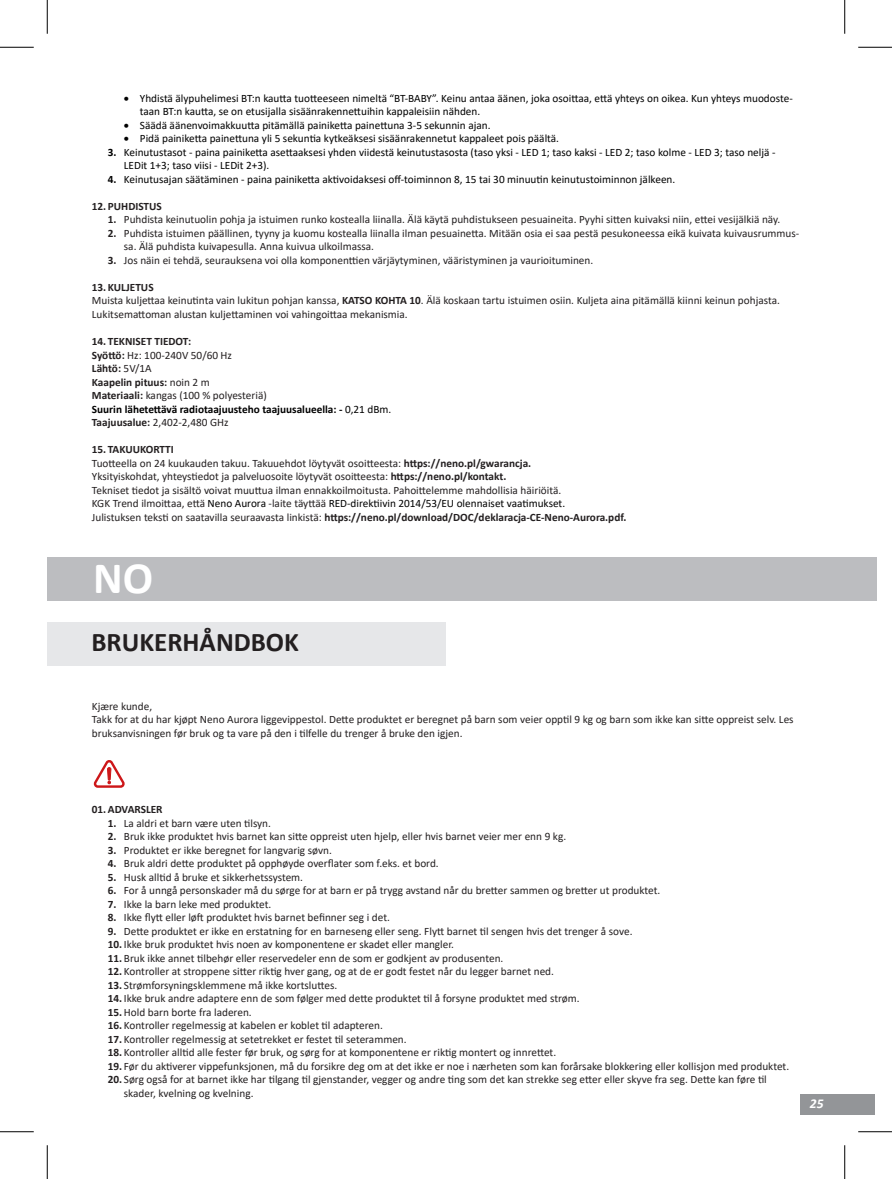
<style>
.page{position:relative;width:892px;height:1179px;background:#fff}
.page>*{position:absolute;margin:0;border:0;box-sizing:border-box;transform-origin:0 0}
.t1{font:700 45px "Calibri";color:#fff}
.JĘZYK_do_spisu_treści{font:700 27px "Calibri";color:#231f20}
.t2{font:italic 700 13.5px "Calibri";color:#fff}
.List_Paragraph{font:11.25px/13.5px "Calibri";color:#231f20}
.t3{font:11.25px/13.5px "Calibri";color:#000}
.t4{font:700 11.25px "Calibri";color:#231f20}
.t5{font:700 11.25px "Calibri";color:#000}
.s1{font-weight:700}
.s2{font-weight:400}
.s3{color:#231f20}
</style>
<div class="page">
<div style="left:800px;top:1095px;width:75px;height:20px;background:#939598"></div>
<div style="left:47px;top:622px;width:399px;height:43px;background:#e6e7e9"></div>
<div style="left:47px;top:557px;width:829px;height:44px;background:#bcbdc0"></div>
<svg style="left:93px;top:760px;width:32px;height:28px"></svg>
<hr style="left:0;top:47px;width:34px;height:1px;background:#000">
<hr style="left:858px;top:47px;width:34px;height:1px;background:#000">
<hr style="left:0;top:1131px;width:34px;height:1px;background:#000">
<hr style="left:858px;top:1131px;width:34px;height:1px;background:#000">
<hr style="left:47px;top:0;width:1px;height:34px;background:#000">
<hr style="left:47px;top:1145px;width:1px;height:34px;background:#000">
<hr style="left:844px;top:0;width:1px;height:34px;background:#000">
<hr style="left:844px;top:1145px;width:1px;height:34px;background:#000">
<p class="t3" style="left:140px;top:91px;width:654px;text-indent:-16px">• Yhdistä älypuhelimesi BT:n kautta tuotteeseen nimeltä “BT-BABY”. Keinu antaa äänen, joka osoittaa, että yhteys on oikea. Kun yhteys muodoste&shy;taan BT:n kautta, se on etusijalla sisäänrakennettuihin kappaleisiin nähden.</p>
<p class="t3" style="left:124px;top:118px;width:368px">• Säädä äänenvoimakkuutta pitämällä painiketta painettuna 3-5 sekunnin ajan.</p>
<p class="t3" style="left:124px;top:132px;width:437px">• Pidä painiketta painettuna yli 5 sekuntia kytkeäksesi sisäänrakennetut kappaleet pois päältä.</p>
<p class="t3" style="left:124px;top:145px;width:653px;text-indent:-16px"><span class="s1">3.</span> Keinutustasot - paina painiketta asettaaksesi yhden viidestä keinutustasosta (taso yksi - LED 1; taso kaksi - LED 2; taso kolme - LED 3; taso neljä -<br>LEDit 1+3; taso viisi - LEDit 2+3).</p>
<p class="t3" style="left:108px;top:172px;width:569px"><span class="s1">4.</span> Keinutusajan säätäminen - paina painiketta aktivoidaksesi off-toiminnon 8, 15 tai 30 minuutin keinutustoiminnon jälkeen.</p>
<p class="t4" style="left:92px;top:198px;width:71px">12. PUHDISTUS</p>
<p class="List_Paragraph" style="left:108px;top:213px;width:674px"><span class="s1">1.</span> Puhdista keinutuolin pohja ja istuimen runko kostealla liinalla. Älä käytä puhdistukseen pesuaineita. Pyyhi sitten kuivaksi niin, ettei vesijälkiä näy.</p>
<p class="List_Paragraph" style="left:124px;top:226px;width:677px;text-indent:-16px"><span class="s1">2.</span> Puhdista istuimen päällinen, tyyny ja kuomu kostealla liinalla ilman pesuainetta. Mitään osia ei saa pestä pesukoneessa eikä kuivata kuivausrummus&shy;sa. Älä puhdista kuivapesulla. Anna kuivua ulkoilmassa.</p>
<p class="List_Paragraph" style="left:108px;top:253px;width:487px"><span class="s1">3.</span> Jos näin ei tehdä, seurauksena voi olla komponenttien värjäytyminen, vääristyminen ja vaurioituminen.</p>
<p class="t4" style="left:92px;top:279px;width:63px">13. KULJETUS</p>
<p class="List_Paragraph" style="left:92px;top:294px;width:689px">Muista kuljettaa keinutinta vain lukitun pohjan kanssa, <span class="s1">KATSO KOHTA 10</span>. Älä koskaan tartu istuimen osiin. Kuljeta aina pitämällä kiinni keinun pohjasta.</p>
<p class="List_Paragraph" style="left:92px;top:307px;width:317px">Lukitsemattoman alustan kuljettaminen voi vahingoittaa mekanismia.</p>
<p class="t4" style="left:92px;top:333px;width:101px">14. TEKNISET TIEDOT:</p>
<p class="List_Paragraph" style="left:92px;top:348px;width:142px"><span class="s1">Syöttö:</span> Hz: 100-240V 50/60 Hz</p>
<p class="t4" style="left:92px;top:360px;width:61px">Lähtö: <span class="s2">5V/1A</span></p>
<p class="t4" style="left:92px;top:374px;width:119px">Kaapelin pituus: <span class="s2">noin 2 m</span></p>
<p class="List_Paragraph" style="left:92px;top:388px;width:176px"><span class="s1">Materiaali:</span> kangas (100 % polyesteriä)</p>
<p class="t5" style="left:92px;top:401px;width:301px">Suurin lähetettävä radiotaajuusteho taajuusalueella: - <span class="s2">0,21 dBm.</span></p>
<p class="List_Paragraph" style="left:92px;top:415px;width:138px"><span class="s1">Taajuusalue:</span> 2,402-2,480 GHz</p>
<p class="t4" style="left:92px;top:441px;width:83px">15. TAKUUKORTTI</p>
<p class="List_Paragraph" style="left:92px;top:456px;width:441px">Tuotteella on 24 kuukauden takuu. Takuuehdot löytyvät osoitteesta: <span class="s1">https://neno.pl/gwarancja.</span></p>
<p class="List_Paragraph" style="left:92px;top:469px;width:416px">Yksityiskohdat, yhteystiedot ja palveluosoite löytyvät osoitteesta: <span class="s1">https://neno.pl/kontakt.</span></p>
<p class="List_Paragraph" style="left:92px;top:483px;width:471px">Tekniset tiedot ja sisältö voivat muuttua ilman ennakkoilmoitusta. Pahoittelemme mahdollisia häiriöitä.</p>
<p class="t3" style="left:92px;top:496px;width:475px"><span class="s3">KGK Trend ilmoittaa, että</span> Neno Aurora <span class="s3">-laite täyttää</span> RED-direktiivin 2014/53/EU olennaiset vaatimukset.</p>
<p class="t4" style="left:92px;top:509px;width:536px"><span class="s2">Julistuksen teksti on saatavilla seuraavasta linkistä:</span> https://neno.pl/download/DOC/deklaracja-CE-Neno-Aurora.pdf.</p>
<p class="t1" style="left:93px;top:546px;width:62px">NO</p>
<p class="JĘZYK_do_spisu_treści" style="left:91px;top:623px;width:209px">BRUKERHÅNDBOK</p>
<p class="List_Paragraph" style="left:92px;top:699px;width:62px">Kjære kunde,</p>
<p class="List_Paragraph" style="left:92px;top:712px;width:703px">Takk for at du har kjøpt Neno Aurora liggevippestol. Dette produktet er beregnet på barn som veier opptil 9 kg og barn som ikke kan sitte oppreist selv. Les bruksanvisningen før bruk og ta vare på den i tilfelle du trenger å bruke den igjen.</p>
<p class="t4" style="left:92px;top:801px;width:72px">01.ADVARSLER</p>
<p class="List_Paragraph" style="left:108px;top:816px;width:165px"><span class="s1">1.</span> La aldri et barn være uten tilsyn.</p>
<p class="List_Paragraph" style="left:108px;top:829px;width:460px"><span class="s1">2.</span> Bruk ikke produktet hvis barnet kan sitte oppreist uten hjelp, eller hvis barnet veier mer enn 9 kg.</p>
<p class="List_Paragraph" style="left:108px;top:843px;width:225px"><span class="s1">3.</span> Produktet er ikke beregnet for langvarig søvn.</p>
<p class="List_Paragraph" style="left:108px;top:856px;width:332px"><span class="s1">4.</span> Bruk aldri dette produktet på opphøyde overflater som f.eks. et bord.</p>
<p class="List_Paragraph" style="left:108px;top:870px;width:197px"><span class="s1">5.</span> Husk alltid å bruke et sikkerhetssystem.</p>
<p class="List_Paragraph" style="left:108px;top:883px;width:554px"><span class="s1">6.</span> For å unngå personskader må du sørge for at barn er på trygg avstand når du bretter sammen og bretter ut produktet.</p>
<p class="List_Paragraph" style="left:108px;top:897px;width:165px"><span class="s1">7.</span> Ikke la barn leke med produktet.</p>
<p class="List_Paragraph" style="left:108px;top:910px;width:283px"><span class="s1">8.</span> Ikke flytt eller løft produktet hvis barnet befinner seg i det.</p>
<p class="List_Paragraph" style="left:108px;top:924px;width:526px"><span class="s1">9.</span> Dette produktet er ikke en erstatning for en barneseng eller seng. Flytt barnet til sengen hvis det trenger å sove.</p>
<p class="List_Paragraph" style="left:108px;top:937px;width:348px"><span class="s1">10.</span> Ikke bruk produktet hvis noen av komponentene er skadet eller mangler.</p>
<p class="List_Paragraph" style="left:108px;top:951px;width:397px"><span class="s1">11.</span> Bruk ikke annet tilbehør eller reservedeler enn de som er godkjent av produsenten.</p>
<p class="List_Paragraph" style="left:108px;top:964px;width:448px"><span class="s1">12.</span> Kontroller at stroppene sitter riktig hver gang, og at de er godt festet når du legger barnet ned.</p>
<p class="List_Paragraph" style="left:108px;top:978px;width:231px"><span class="s1">13.</span> Strømforsyningsklemmene må ikke kortsluttes.</p>
<p class="List_Paragraph" style="left:108px;top:991px;width:473px"><span class="s1">14.</span> Ikke bruk andre adaptere enn de som følger med dette produktet til å forsyne produktet med strøm.</p>
<p class="List_Paragraph" style="left:108px;top:1005px;width:145px"><span class="s1">15.</span>Hold barn borte fra laderen.</p>
<p class="List_Paragraph" style="left:108px;top:1018px;width:277px"><span class="s1">16.</span> Kontroller regelmessig at kabelen er koblet til adapteren.</p>
<p class="List_Paragraph" style="left:108px;top:1032px;width:300px"><span class="s1">17.</span> Kontroller regelmessig at setetrekket er festet til seterammen.</p>
<p class="List_Paragraph" style="left:108px;top:1045px;width:450px"><span class="s1">18.</span> Kontroller alltid alle fester før bruk, og sørg for at komponentene er riktig montert og innrettet.</p>
<p class="List_Paragraph" style="left:108px;top:1059px;width:683px"><span class="s1">19.</span> Før du aktiverer vippefunksjonen, må du forsikre deg om at det ikke er noe i nærheten som kan forårsake blokkering eller kollisjon med produktet.</p>
<p class="List_Paragraph" style="left:124px;top:1072px;width:644px;text-indent:-16px"><span class="s1">20.</span> Sørg også for at barnet ikke har tilgang til gjenstander, vegger og andre ting som det kan strekke seg etter eller skyve fra seg. Dette kan føre til skader, kvelning og kvelning.</p>
<p class="t2" style="left:810px;top:1094px;width:15px">25</p>
</div>
